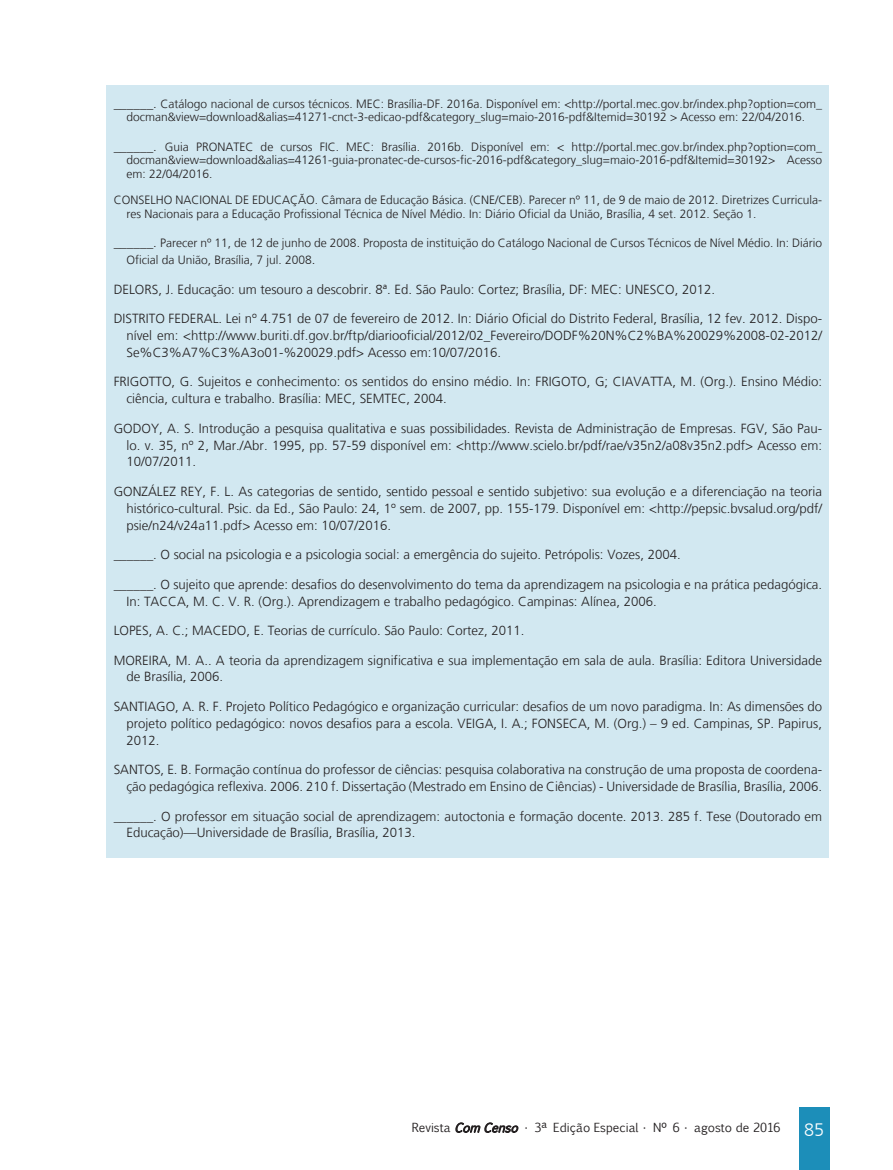
<style>
.page{position:relative;width:893px;height:1170px;background:#fff}
.page>*{position:absolute;margin:0;border:0;box-sizing:border-box;transform-origin:0 0}
.t1{font:300 18px "Frutiger LT";color:#fff}
.Miolo{font:300 13.2px/16.8px "Frutiger LT";color:#231f20;text-align:justify}
.Miolo-2{font:300 12px/13.5px "Frutiger LT";color:#231f20}
.t2{font:12px "Euphemia CAS";color:#231f20}
.s1{font-size:13.2px}
.s2{font-style:italic}
</style>
<div class="page">
<div style="left:106px;top:85px;width:723px;height:772px;background:#d2e8f1"></div>
<div style="left:799px;top:1107px;width:30px;height:62px;background:#1c8eb9"></div>
<svg style="left:455px;top:1122px;width:63px;height:10px"></svg>
<p class="Miolo-2" style="left:114px;top:97px;width:710px;text-align:center"><span class="s1">______.</span> Catálogo nacional de cursos técnicos. MEC: Brasília-DF. 2016a. Disponível em: &lt;http://portal.mec.gov.br/index.php?option=com_ docman&amp;view=download&amp;alias=41271-cnct-3-edicao-pdf&amp;category_slug=maio-2016-pdf&amp;Itemid=30192 &gt; Acesso em: 22/04/2016.</p>
<p class="Miolo-2" style="left:126px;top:140px;width:697px;text-align:justify;text-indent:-13px"><span class="s1">______.</span> Guia PRONATEC de cursos FIC. MEC: Brasília. 2016b. Disponível em: &lt; http://portal.mec.gov.br/index.php?option=com_ docman&amp;view=download&amp;alias=41261-guia-pronatec-de-cursos-fic-2016-pdf&amp;category_slug=maio-2016-pdf&amp;Itemid=30192&gt; Acesso em: 22/04/2016.</p>
<p class="Miolo-2" style="left:126px;top:193px;width:697px;text-indent:-13px">CONSELHO NACIONAL DE EDUCAÇÃO. Câmara de Educação Básica. (CNE/CEB). Parecer nº 11, de 9 de maio de 2012. Diretrizes Curricula&shy;res Nacionais para a Educação Profissional Técnica de Nível Médio. In: Diário Oficial da União, Brasília, 4 set. 2012. Seção 1.</p>
<p class="Miolo-2" style="left:126px;top:235px;width:697px;line-height:16.8px;text-indent:-13px"><span class="s1">______.</span> Parecer nº 11, de 12 de junho de 2008. Proposta de instituição do Catálogo Nacional de Cursos Técnicos de Nível Médio. In: Diário<br>Oficial da União, Brasília, 7 jul. 2008<span class="s1">.</span></p>
<p class="Miolo" style="left:114px;top:281px;width:603px">DELORS, J. Educação: um tesouro a descobrir. 8ª. Ed. São Paulo: Cortez; Brasília, DF: MEC: UNESCO, 2012.</p>
<p class="Miolo" style="left:126px;top:310px;width:697px;text-indent:-13px">DISTRITO FEDERAL. Lei nº 4.751 de 07 de fevereiro de 2012. In: Diário Oficial do Distrito Federal, Brasília, 12 fev. 2012. Dispo&shy;nível em: &lt;http://www.buriti.df.gov.br/ftp/diariooficial/2012/02_Fevereiro/DODF%20N%C2%BA%20029%2008-02-2012/ Se%C3%A7%C3%A3o01-%20029.pdf&gt; Acesso em:10/07/2016.</p>
<p class="Miolo" style="left:126px;top:373px;width:697px;text-indent:-13px">FRIGOTTO, G. Sujeitos e conhecimento: os sentidos do ensino médio. In: FRIGOTO, G; CIAVATTA, M. (Org.). Ensino Médio: ciência, cultura e trabalho. Brasília: MEC, SEMTEC, 2004.</p>
<p class="Miolo" style="left:126px;top:420px;width:697px;text-indent:-13px">GODOY, A. S. Introdução a pesquisa qualitativa e suas possibilidades. Revista de Administração de Empresas. FGV, São Pau&shy;lo. v. 35, nº 2, Mar./Abr. 1995, pp. 57-59 disponível em: &lt;http://www.scielo.br/pdf/rae/v35n2/a08v35n2.pdf&gt; Acesso em:<br>10/07/2011.</p>
<p class="Miolo" style="left:126px;top:483px;width:697px;text-indent:-13px">GONZÁLEZ REY, F. L. As categorias de sentido, sentido pessoal e sentido subjetivo: sua evolução e a diferenciação na teoria histórico-cultural. Psic. da Ed., São Paulo: 24, 1º sem. de 2007, pp. 155-179. Disponível em: &lt;http://pepsic.bvsalud.org/pdf/ psie/n24/v24a11.pdf&gt; Acesso em: 10/07/2016.</p>
<p class="Miolo" style="left:114px;top:546px;width:568px">______. O social na psicologia e a psicologia social: a emergência do sujeito. Petrópolis: Vozes, 2004.</p>
<p class="Miolo" style="left:126px;top:576px;width:697px;text-indent:-13px">______. O sujeito que aprende: desafios do desenvolvimento do tema da aprendizagem na psicologia e na prática pedagógica.<br>In: TACCA, M. C. V. R. (Org.). Aprendizagem e trabalho pedagógico. Campinas: Alínea, 2006.</p>
<p class="Miolo" style="left:114px;top:622px;width:412px">LOPES, A. C.; MACEDO, E. Teorias de currículo. São Paulo: Cortez, 2011.</p>
<p class="Miolo" style="left:126px;top:652px;width:697px;text-indent:-13px">MOREIRA, M. A.. A teoria da aprendizagem significativa e sua implementação em sala de aula. Brasília: Editora Universidade de Brasília, 2006.</p>
<p class="Miolo" style="left:126px;top:698px;width:697px;text-indent:-13px">SANTIAGO, A. R. F. Projeto Político Pedagógico e organização curricular: desafios de um novo paradigma. In: As dimensões do projeto político pedagógico: novos desafios para a escola. VEIGA, I. A.; FONSECA, M. (Org.) – 9 ed. Campinas, SP. Papirus, 2012.</p>
<p class="Miolo" style="left:114px;top:761px;width:710px;text-align:right">SANTOS, E. B. Formação contínua do professor de ciências: pesquisa colaborativa na construção de uma proposta de coordena&shy;ção pedagógica reflexiva. 2006. 210 f. Dissertação (Mestrado em Ensino de Ciências) - Universidade de Brasília, Brasília, 2006.</p>
<p class="Miolo" style="left:126px;top:807px;width:697px;text-indent:-13px">______. O professor em situação social de aprendizagem: autoctonia e formação docente. 2013. 285 f. Tese (Doutorado em<br>Educação)—Universidade de Brasília, Brasília, 2013.</p>
<p class="t2" style="left:412px;top:1119px;width:370px">Revista <span class="s2">ComCenso</span> • 3ª Edição Especial • Nº 6 • agosto de 2016</p>
<h1 class="t1" style="left:804px;top:1119px;width:22px">85</h1>
</div>
